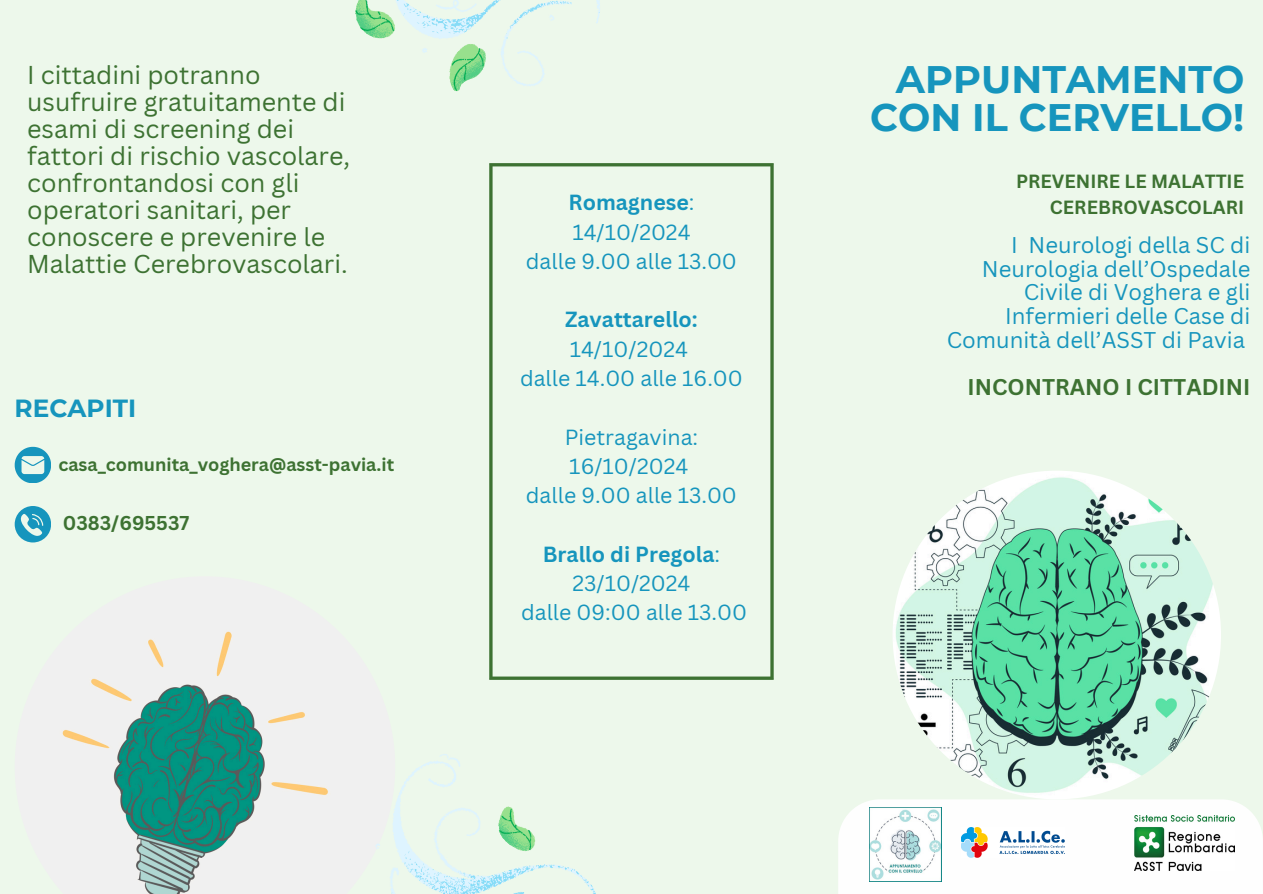
<style>
.page{position:relative;width:1263px;height:894px;background:#fff}
.page>*{position:absolute;margin:0;border:0;box-sizing:border-box;transform-origin:0 0}
.t1{font:700 38.25px/38.2px "Montserrat";color:#1695bd;text-align:right}
.t2{font:25.2px/27px "Canva Sans";color:#3d7232}
.t3{font:700 24.75px "Montserrat";color:#1695bd}
.t4{font:22.2px/23.7px "Canva Sans";color:#1695bd;text-align:right}
.t5{font:700 22.2px "Canva Sans";color:#3d7232}
.t6{font:21.3px/29.2px "Canva Sans";color:#1695bd}
.t7{font:700 21.3px/29.2px "Canva Sans";color:#1695bd}
.t8{font:700 19.5px "Canva Sans";color:#3d7232}
.t9{font:700 18.6px/25.8px "Canva Sans";color:#3d7232;text-align:right}
.t10{font:700 18px "Canva Sans";color:#3d7232}
.s1{font-weight:700}
.s2{font-weight:400}
</style>
<div class="page">
<div style="left:0;top:0;width:1263px;height:893px;background:#edf8eb"></div>
<img style="left:892px;top:470px;width:329px;height:329px;border-radius:50%">
<img style="left:62px;top:631px;width:266px;height:262px">
<svg style="left:15px;top:446px;width:36px;height:36px"></svg>
<svg style="left:15px;top:506px;width:36px;height:36px"></svg>
<div style="left:838px;top:799px;width:425px;height:94px;background:#fefefe"></div>
<img style="left:869px;top:807px;width:72px;height:73px">
<img style="left:1135px;top:815px;width:100px;height:55px">
<svg style="left:355px;top:0;width:245px;height:92px"></svg>
<img style="left:962px;top:827px;width:102px;height:30px">
<svg style="left:375px;top:754px;width:221px;height:139px"></svg>
<svg style="left:489px;top:166px;width:4px;height:510px"></svg>
<svg style="left:770px;top:166px;width:4px;height:510px"></svg>
<hr style="left:489px;top:163px;width:285px;height:3px;background:#3d7232">
<hr style="left:489px;top:676px;width:285px;height:3px;background:#3d7232">
<h2 class="t2" style="left:27px;top:61px;width:324px">I cittadini potranno usufruire gratuitamente di esami di screening dei fattori di rischio vascolare, confrontandosi con gli operatori sanitari, per conoscere e prevenire le<br>Malattie Cerebrovascolari.</h2>
<p class="t3" style="left:15px;top:393px;width:123px">RECAPITI</p>
<p class="t10" style="left:58px;top:452px;width:337px">casa_comunita_voghera@asst-pavia.it</p>
<p class="t8" style="left:63px;top:509px;width:128px">0383/695537</p>
<p class="t6" style="left:568px;top:187px;width:128px"><span class="s1">Romagnese</span>:<br>14/10/2024</p>
<p class="t6" style="left:526px;top:246px;width:212px">dalle 9.00 alle 13.00</p>
<p class="t7" style="left:565px;top:304px;width:134px">Zavattarello:<br><span class="s2">14/10/2024</span></p>
<h1 class="t6" style="left:520px;top:363px;width:224px">dalle 14.00 alle 16.00</h1>
<h6 class="t6" style="left:565px;top:421px;width:135px">Pietragavina:<br>16/10/2024</h6>
<h5 class="t6" style="left:526px;top:480px;width:212px">dalle 9.00 alle 13.00</h5>
<h4 class="t7" style="left:543px;top:538px;width:179px;text-align:center">Brallo di Pregola<span class="s2">:<br>23/10/2024</span></h4>
<p class="t6" style="left:521px;top:597px;width:227px">dalle 09:00 alle 13.00</p>
<p class="t1" style="left:870px;top:60px;width:376px">APPUNTAMENTO<br>CON IL CERVELLO!</p>
<p class="t9" style="left:1016px;top:168px;width:230px">PREVENIRE LE MALATTIE<br>CEREBROVASCOLARI</p>
<p class="t4" style="left:947px;top:233px;width:305px">I Neurologi della SC di<br>Neurologia dell’Ospedale<br>Civile di Voghera e gli<br>Infermieri delle Case di<br>Comunità dell’ASST di Pavia</p>
<p class="t5" style="left:967px;top:371px;width:284px">INCONTRANO I CITTADINI</p>
</div>
